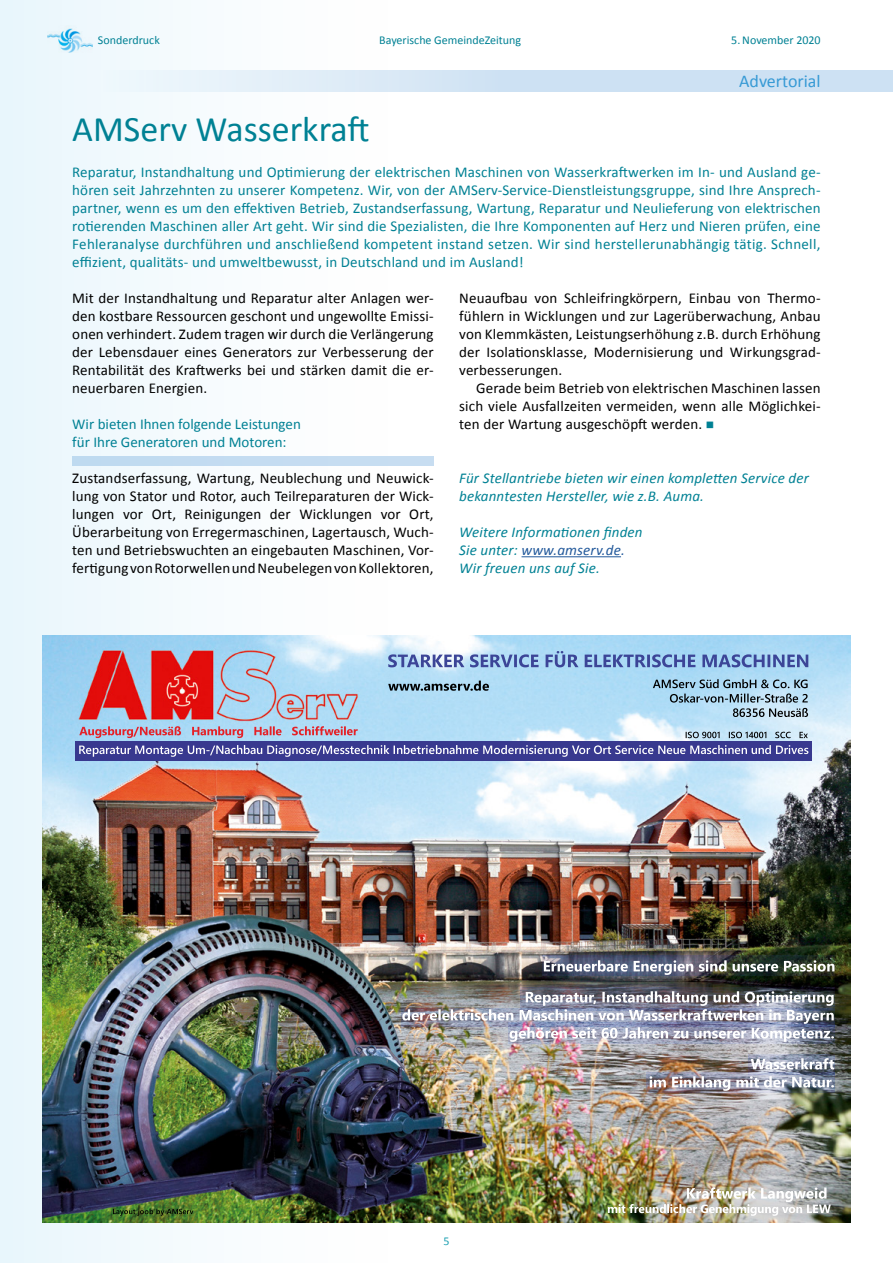
<style>
.page{position:relative;width:893px;height:1263px;background:#fff}
.page>*{position:absolute;margin:0;border:0;box-sizing:border-box;transform-origin:0 0}
.t1{font:36px "Calibri";color:#008194}
.t2{font:18px "Calibri";color:#379ad5}
.t3{font:15px/18px "Calibri";letter-spacing:.01em;color:#000;text-align:justify}
.t4{font:15px/18px "Calibri";color:#008194}
.t5{font:italic 15px/18px "Calibri";letter-spacing:.01em;color:#008194}
.t6{font:12px "Calibri";color:#008194}
.t7{font:12px "Calibri";color:#22a2b3}
.s1{color:#008194}
.s2{color:#22599b}
</style>
<div class="page">
<div style="left:0;top:0;width:446px;height:1263px;background:linear-gradient(to right,#e8f5fb,#fff)"></div>
<div style="left:72px;top:70px;width:821px;height:21px;background:linear-gradient(to right,#ebf5fb,#c4dbf0)"></div>
<img style="left:43px;top:635px;width:807px;height:587px">
<img style="left:687px;top:1187px;width:139px;height:15px">
<img style="left:618px;top:1204px;width:213px;height:9px">
<img style="left:108px;top:726px;width:250px;height:9px">
<img style="left:470px;top:651px;width:202px;height:16px">
<img style="left:732px;top:654px;width:76px;height:13px">
<img style="left:424px;top:681px;width:65px;height:10px">
<img style="left:717px;top:732px;width:74px;height:6px">
<img style="left:113px;top:1208px;width:69px;height:6px">
<img style="left:713px;top:679px;width:95px;height:9px">
<img style="left:684px;top:693px;width:124px;height:10px">
<img style="left:739px;top:708px;width:69px;height:9px">
<img style="left:543px;top:955px;width:291px;height:20px">
<img style="left:647px;top:1073px;width:188px;height:19px">
<img style="left:748px;top:1054px;width:87px;height:20px">
<img style="left:76px;top:741px;width:735px;height:19px">
<img style="left:521px;top:987px;width:314px;height:21px">
<img style="left:508px;top:1026px;width:327px;height:17px">
<img style="left:401px;top:1008px;width:434px;height:18px">
<img style="left:521px;top:1008px;width:314px;height:2px">
<img style="left:508px;top:1023px;width:327px;height:3px">
<img style="left:79px;top:745px;width:198px;height:10px">
<img style="left:317px;top:745px;width:151px;height:10px">
<img style="left:501px;top:745px;width:163px;height:9px">
<img style="left:690px;top:745px;width:118px;height:9px">
<img style="left:544px;top:960px;width:248px;height:11px">
<img style="left:800px;top:960px;width:34px;height:11px">
<img style="left:526px;top:991px;width:244px;height:11px">
<img style="left:772px;top:991px;width:62px;height:15px">
<img style="left:402px;top:1009px;width:255px;height:11px">
<img style="left:679px;top:1009px;width:155px;height:11px">
<img style="left:527px;top:1027px;width:233px;height:11px">
<img style="left:770px;top:1028px;width:64px;height:14px">
<img style="left:751px;top:1058px;width:83px;height:11px">
<img style="left:650px;top:1076px;width:166px;height:11px">
<hr style="left:521px;top:556px;width:100px;height:1px;background:#22599b">
<div style="left:73px;top:456px;width:361px;height:9px;background:#c4dcf1"></div>
<p class="t6" style="left:98px;top:32px;width:64px">Sonderdruck</p>
<p class="t6" style="left:379px;top:32px;width:143px">Bayerische GemeindeZeitung</p>
<p class="t6" style="left:731px;top:32px;width:91px">5. November 2020</p>
<h1 class="t1" style="left:72px;top:107px;width:299px">AMServ Wasserkraft</h1>
<p class="t2" style="left:739px;top:70px;width:83px">Advertorial</p>
<p class="t4" style="left:72px;top:162px;width:750px;text-align:justify">Reparatur, Instandhaltung und Optimierung der elektrischen Maschinen von Wasserkraftwerken im In- und Ausland ge&shy;hören seit Jahrzehnten zu unserer Kompetenz. Wir, von der AMServ-Service-Dienstleistungsgruppe, sind Ihre Ansprech&shy;partner, wenn es um den effektiven Betrieb, Zustandserfassung, Wartung, Reparatur und Neulieferung von elektrischen rotierenden Maschinen aller Art geht. Wir sind die Spezialisten, die Ihre Komponenten auf Herz und Nieren prüfen, eine Fehleranalyse durchführen und anschließend kompetent instand setzen. Wir sind herstellerunabhängig tätig. Schnell, effizient, qualitäts- und umweltbewusst, in Deutschland und im Ausland!</p>
<p class="t3" style="left:72px;top:288px;width:363px">Mit der Instandhaltung und Reparatur alter Anlagen wer&shy;den kostbare Ressourcen geschont und ungewollte Emissi&shy;onen verhindert. Zudem tragen wir durch die Verlängerung der Lebensdauer eines Generators zur Verbesserung der Rentabilität des Kraftwerks bei und stärken damit die er&shy;neuerbaren Energien.</p>
<p class="t4" style="left:72px;top:414px;width:230px">Wir bieten Ihnen folgende Leistungen für Ihre Generatoren und Motoren:</p>
<p class="t3" style="left:72px;top:468px;width:363px">Zustandserfassung, Wartung, Neublechung und Neuwick&shy;lung von Stator und Rotor, auch Teilreparaturen der Wick&shy;lungen vor Ort, Reinigungen der Wicklungen vor Ort, Überarbeitung von Erregermaschinen, Lagertausch, Wuch&shy;ten und Betriebswuchten an eingebauten Maschinen, Vor&shy;fertigung von Rotorwellen und Neubelegen von Kollektoren,</p>
<p class="t3" style="left:459px;top:288px;width:363px">Neuaufbau von Schleifringkörpern, Einbau von Thermo&shy;fühlern in Wicklungen und zur Lagerüberwachung, Anbau von Klemmkästen, Leistungserhöhung z.B. durch Erhöhung der Isolationsklasse, Modernisierung und Wirkungsgrad&shy;verbesserungen.</p>
<p class="t3" style="left:459px;top:378px;width:363px;text-indent:17px">Gerade beim Betrieb von elektrischen Maschinen lassen sich viele Ausfallzeiten vermeiden, wenn alle Möglichkei&shy;ten der Wartung ausgeschöpft werden. <span class="s1">■</span></p>
<p class="t5" style="left:459px;top:468px;width:351px">Für Stellantriebe bieten wir einen kompletten Service der bekanntesten Hersteller, wie z.B. Auma.</p>
<p class="t5" style="left:459px;top:522px;width:185px">Weitere Informationen finden<br>Sie unter: <span class="s2">www.amserv.de.<br></span>Wir freuen uns auf Sie.</p>
<p class="t7" style="left:443px;top:1234px;width:8px">5</p>
</div>
